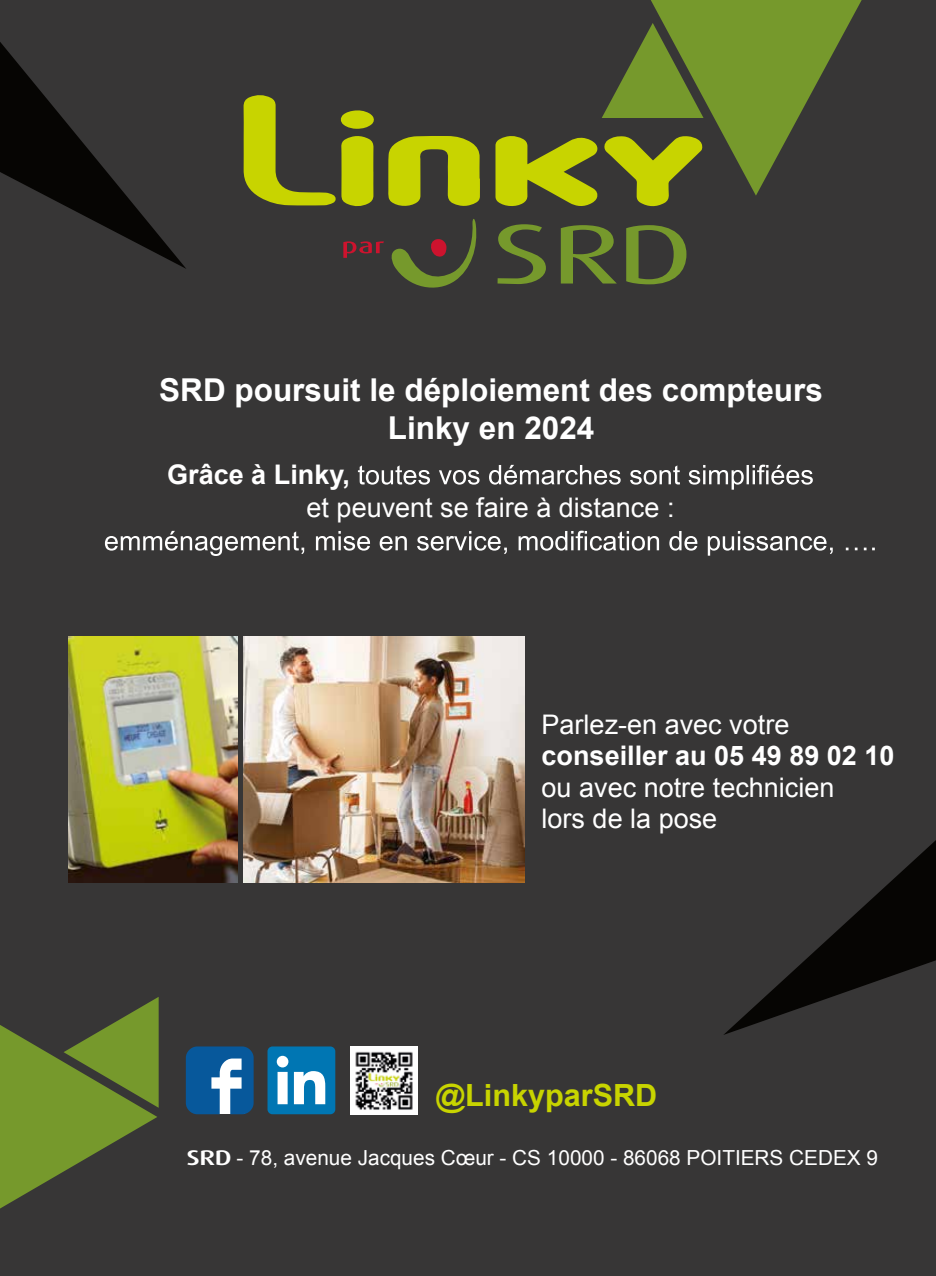
<style>
.page{position:relative;width:936px;height:1276px;background:#fff}
.page>*{position:absolute;margin:0;border:0;box-sizing:border-box;transform-origin:0 0}
.t1{font:700 31.5px/37.8px "Arial";color:#fff;text-align:center}
.t2{font:700 30.6px "Arial";color:#c8d400}
.t3{font:27px/31.5px "Arial";color:#fff}
.t4{font:700 27px "Arial";color:#fff}
.t5{font:20.7px "Arial";color:#fff}
.s1{font-family:"Dax OT";font-weight:500;font-stretch:condensed;font-size:21.15px}
</style>
<div class="page">
<div style="left:0;top:0;width:935px;height:1276px;background:#373636"></div>
<svg style="left:0;top:997px;width:159px;height:211px"></svg>
<svg style="left:0;top:42px;width:186px;height:227px"></svg>
<svg style="left:724px;top:841px;width:211px;height:194px"></svg>
<svg style="left:391px;top:219px;width:86px;height:69px"></svg>
<svg style="left:560px;top:225px;width:56px;height:58px"></svg>
<svg style="left:626px;top:225px;width:60px;height:59px"></svg>
<svg style="left:497px;top:224px;width:49px;height:60px"></svg>
<svg style="left:388px;top:136px;width:92px;height:70px"></svg>
<svg style="left:495px;top:0;width:366px;height:207px"></svg>
<svg style="left:243px;top:95px;width:131px;height:111px"></svg>
<svg style="left:343px;top:241px;width:41px;height:17px"></svg>
<div style="left:267px;top:1046px;width:68px;height:68px;background:#0076b3;border-radius:5px"></div>
<svg style="left:277px;top:1055px;width:11px;height:49px"></svg>
<svg style="left:294px;top:1071px;width:31px;height:33px"></svg>
<svg style="left:186px;top:1046px;width:67px;height:68px;background:#3977ab"></svg>
<img style="left:350px;top:1046px;width:68px;height:68px">
<svg style="left:358px;top:464px;width:454px;height:26px"></svg>
<svg style="left:105px;top:530px;width:769px;height:26px"></svg>
<img style="left:243px;top:637px;width:282px;height:246px">
<img style="left:69px;top:637px;width:168px;height:246px">
<p class="t1" style="left:159px;top:372px;width:665px">SRD poursuit le déploiement des compteurs<br>Linky en 2024</p>
<p class="t4" style="left:167px;top:457px;width:184px">Grâce à Linky,</p>
<p class="t3" style="left:306px;top:492px;width:369px">et peuvent se faire à distance :</p>
<p class="t3" style="left:541px;top:709px;width:249px">Parlez-en avec votre</p>
<p class="t4" style="left:541px;top:738px;width:354px">conseiller au 05 49 89 02 10</p>
<p class="t3" style="left:541px;top:772px;width:294px">ou avec notre technicien lors de la pose</p>
<p class="t2" style="left:435px;top:1074px;width:223px">@LinkyparSRD</p>
<p class="t5" style="left:186px;top:1144px;width:693px"><span class="s1">SRD</span> - 78, avenue Jacques Cœur - CS 10000 - 86068 POITIERS CEDEX 9</p>
</div>
